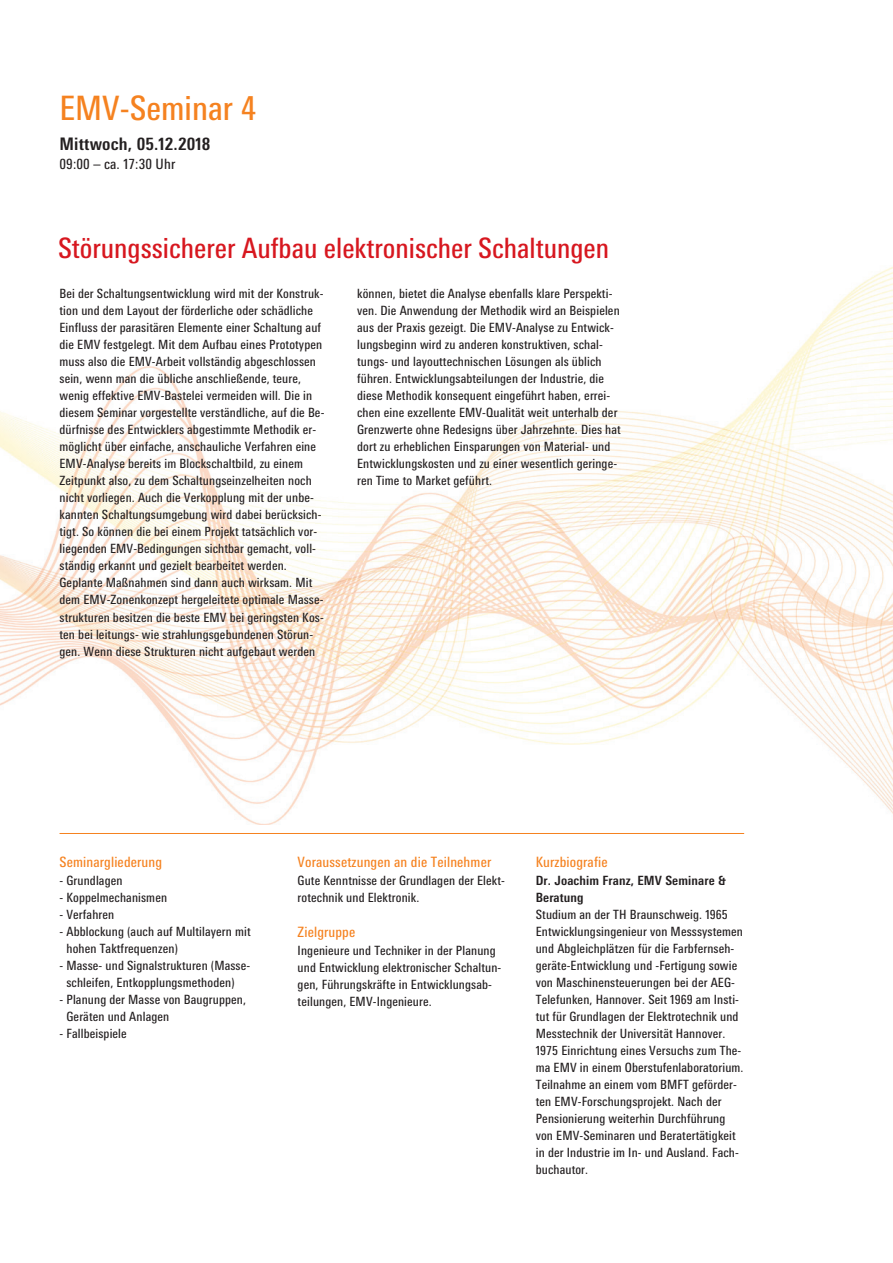
<style>
.page{position:relative;width:893px;height:1263px;background:#fff}
.page>*{position:absolute;margin:0;border:0;box-sizing:border-box;transform-origin:0 0}
.t1{font:condensed 33.6px "Messe Univers";color:#f58220}
.t2{font:condensed 28.05px "Messe Univers";color:#d7171f}
.t3{font:700 condensed 17.25px "Messe Univers";letter-spacing:.01em;color:#231f20}
.t4{font:condensed 14.25px "Messe Univers";letter-spacing:.01em;color:#f58220}
.t5{font:condensed 14.25px "Messe Univers";letter-spacing:.01em;color:#231f20}
.t6{font:condensed 12.75px/17px "Messe Univers";letter-spacing:.01em;color:#231f20}
.t7{font:700 condensed 12.75px/17px "Messe Univers";letter-spacing:.01em;color:#231f20}
</style>
<div class="page">
<img style="left:0;top:267px;width:893px;height:557px">
<hr style="left:60px;top:833px;width:684px;height:1px;background:#f58220">
<h1 class="t1" style="left:60px;top:87px;width:198px">EMV-Seminar 4</h1>
<h3 class="t3" style="left:60px;top:133px;width:152px">Mittwoch, 05.12.2018</h3>
<p class="t5" style="left:60px;top:155px;width:117px">09:00 – ca. 17:30 Uhr</p>
<h2 class="t2" style="left:58px;top:231px;width:553px">Störungssicherer Aufbau elektronischer Schaltungen</h2>
<p class="t6" style="left:60px;top:285px;width:266px">Bei der Schaltungsentwicklung wird mit der Konstruk&shy;tion und dem Layout der förderliche oder schädliche Einfluss der parasitären Elemente einer Schaltung auf die EMV festgelegt. Mit dem Aufbau eines Prototypen muss also die EMV-Arbeit vollständig abgeschlossen sein, wenn man die übliche anschließende, teure, wenig effektive EMV-Bastelei vermeiden will. Die in diesem Seminar vorgestellte verständliche, auf die Be&shy;dürfnisse des Entwicklers abgestimmte Methodik er&shy;möglicht über einfache, anschauliche Verfahren eine EMV-Analyse bereits im Blockschaltbild, zu einem Zeitpunkt also, zu dem Schaltungseinzelheiten noch nicht vorliegen. Auch die Verkopplung mit der unbe&shy;kannten Schaltungsumgebung wird dabei berücksich&shy;tigt. So können die bei einem Projekt tatsächlich vor&shy;liegenden EMV-Bedingungen sichtbar gemacht, voll&shy;ständig erkannt und gezielt bearbeitet werden.<br>Geplante Maßnahmen sind dann auch wirksam. Mit dem EMV-Zonenkonzept hergeleitete optimale Masse&shy;strukturen besitzen die beste EMV bei geringsten Kos&shy;ten bei leitungs- wie strahlungsgebundenen Störun&shy;gen. Wenn diese Strukturen nicht aufgebaut werden</p>
<p class="t6" style="left:357px;top:285px;width:265px">können, bietet die Analyse ebenfalls klare Perspekti&shy;ven. Die Anwendung der Methodik wird an Beispielen aus der Praxis gezeigt. Die EMV-Analyse zu Entwick&shy;lungsbeginn wird zu anderen konstruktiven, schal&shy;tungs- und layouttechnischen Lösungen als üblich führen. Entwicklungsabteilungen der Industrie, die diese Methodik konsequent eingeführt haben, errei&shy;chen eine exzellente EMV-Qualität weit unterhalb der Grenzwerte ohne Redesigns über Jahrzehnte. Dies hat dort zu erheblichen Einsparungen von Material- und Entwicklungskosten und zu einer wesentlich geringe&shy;ren Time to Market geführt.</p>
<p class="t4" style="left:60px;top:853px;width:104px">Seminargliederung</p>
<p class="t6" style="left:60px;top:871px;width:65px">- Grundlagen</p>
<p class="t6" style="left:60px;top:888px;width:109px">- Koppelmechanismen</p>
<p class="t6" style="left:60px;top:905px;width:56px">- Verfahren</p>
<p class="t6" style="left:67px;top:922px;width:186px;text-indent:-7px">- Abblockung (auch auf Multilayern mit hohen Taktfrequenzen)</p>
<p class="t6" style="left:67px;top:956px;width:185px;text-indent:-7px">- Masse- und Signalstrukturen (Masse&shy;schleifen, Entkopplungsmethoden)</p>
<p class="t6" style="left:67px;top:990px;width:181px;text-indent:-7px">- Planung der Masse von Baugruppen,<br>Geräten und Anlagen</p>
<p class="t6" style="left:60px;top:1024px;width:69px">- Fallbeispiele</p>
<p class="t4" style="left:298px;top:853px;width:195px">Voraussetzungen an die Teilnehmer</p>
<p class="t6" style="left:298px;top:871px;width:209px">Gute Kenntnisse der Grundlagen der Elekt&shy;rotechnik und Elektronik.</p>
<p class="t4" style="left:298px;top:923px;width:59px">Zielgruppe</p>
<p class="t6" style="left:298px;top:941px;width:205px">Ingenieure und Techniker in der Planung und Entwicklung elektronischer Schaltun&shy;gen, Führungskräfte in Entwicklungsab&shy;teilungen, EMV-Ingenieure.</p>
<p class="t4" style="left:536px;top:853px;width:73px">Kurzbiografie</p>
<p class="t7" style="left:536px;top:871px;width:192px">Dr. Joachim Franz, EMV Seminare &amp;<br>Beratung</p>
<p class="t6" style="left:536px;top:905px;width:209px">Studium an der TH Braunschweig. 1965<br>Entwicklungsingenieur von Messsystemen und Abgleichplätzen für die Farbfernseh&shy;geräte-Entwicklung und -Fertigung sowie von Maschinensteuerungen bei der AEG-Telefunken, Hannover. Seit 1969 am Insti&shy;tut für Grundlagen der Elektrotechnik und Messtechnik der Universität Hannover.<br>1975 Einrichtung eines Versuchs zum The&shy;ma EMV in einem Oberstufenlaboratorium.<br>Teilnahme an einem vom BMFT geförder&shy;ten EMV-Forschungsprojekt. Nach der Pensionierung weiterhin Durchführung von EMV-Seminaren und Beratertätigkeit in der Industrie im In- und Ausland. Fach&shy;buchautor.</p>
</div>
